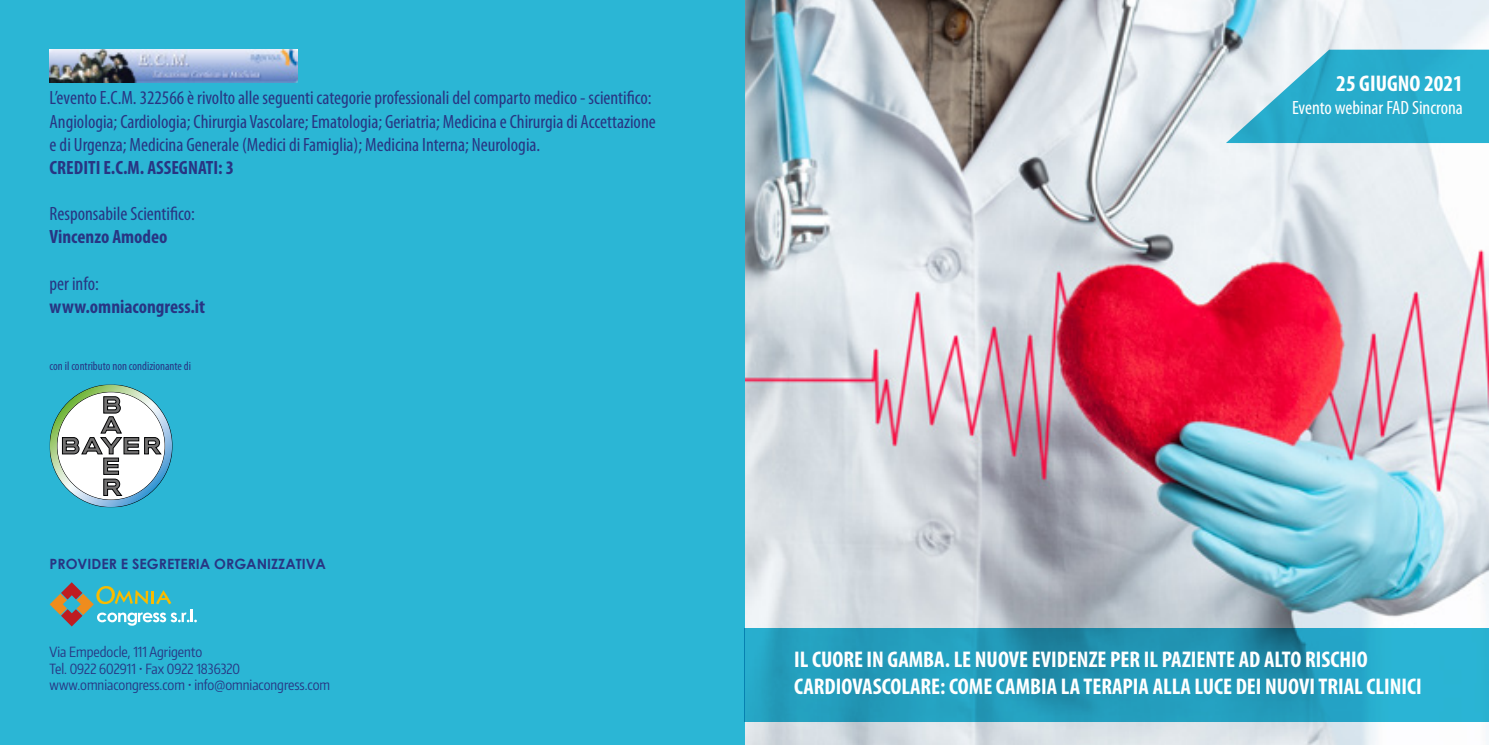
<style>
.page{position:relative;width:1489px;height:745px;background:#fff}
.page>*{position:absolute;margin:0;border:0;box-sizing:border-box;transform-origin:0 0}
.t1{font:700 condensed 22.75px/27.3px "Myriad Pro";color:#fff}
.t2{font:condensed 19.25px/23.1px "Myriad Pro";color:#283583}
.t3{font:700 condensed 19.25px "Myriad Pro";color:#283583}
.t4{font:condensed 19.25px "Myriad Pro";color:#fff}
.t5{font:700 14.17px "Century Gothic";color:#283583}
.t6{font:14px/16.8px "Encode Sans Compressed";color:#283583}
.t7{font:condensed 12.25px "Myriad Pro";color:#283583}
</style>
<div class="page">
<img style="left:744px;top:0;width:744px;height:744px">
<div style="left:0;top:0;width:744px;height:744px;background:#2bb6d5"></div>
<svg style="left:744px;top:628px;width:744px;height:93px;background:#239dbc"></svg>
<svg style="left:1225px;top:50px;width:263px;height:93px;background:#4db9d3"></svg>
<img style="left:50px;top:50px;width:248px;height:33px">
<svg style="left:50px;top:384px;width:123px;height:123px"></svg>
<svg style="left:50px;top:582px;width:147px;height:44px"></svg>
<p class="t2" style="left:50px;top:86px;width:607px">L’evento E.C.M. 322566 è rivolto alle seguenti categorie professionali del comparto medico - scientifico:<br>Angiologia; Cardiologia; Chirurgia Vascolare; Ematologia; Geriatria; Medicina e Chirurgia di Accettazione e di Urgenza; Medicina Generale (Medici di Famiglia); Medicina Interna; Neurologia.</p>
<p class="t3" style="left:50px;top:155px;width:186px">CREDITI E.C.M. ASSEGNATI: 3</p>
<p class="t2" style="left:50px;top:202px;width:147px">Responsabile Scientifico:</p>
<p class="t3" style="left:50px;top:225px;width:119px">Vincenzo Amodeo</p>
<p class="t2" style="left:50px;top:271px;width:51px">per info:</p>
<p class="t3" style="left:50px;top:294px;width:157px">www.omniacongress.it</p>
<p class="t7" style="left:50px;top:358px;width:143px">con il contributo non condizionante di</p>
<p class="t5" style="left:50px;top:554px;width:278px">PROVIDER E SEGRETERIA ORGANIZZATIVA</p>
<p class="t1" style="left:1336px;top:69px;width:128px">25 GIUGNO 2021</p>
<p class="t4" style="left:1291px;top:96px;width:172px">Evento webinar FAD Sincrona</p>
<p class="t6" style="left:50px;top:642px;width:282px">Via Empedocle, 111 Agrigento<br>Tel. 0922 602911 • Fax 0922 1836320 www.omniacongress.com • info@omniacongress.com</p>
<p class="t1" style="left:794px;top:645px;width:629px">IL CUORE IN GAMBA. LE NUOVE EVIDENZE PER IL PAZIENTE AD ALTO RISCHIO<br>CARDIOVASCOLARE: COME CAMBIA LA TERAPIA ALLA LUCE DEI NUOVI TRIAL CLINICI</p>
</div>
